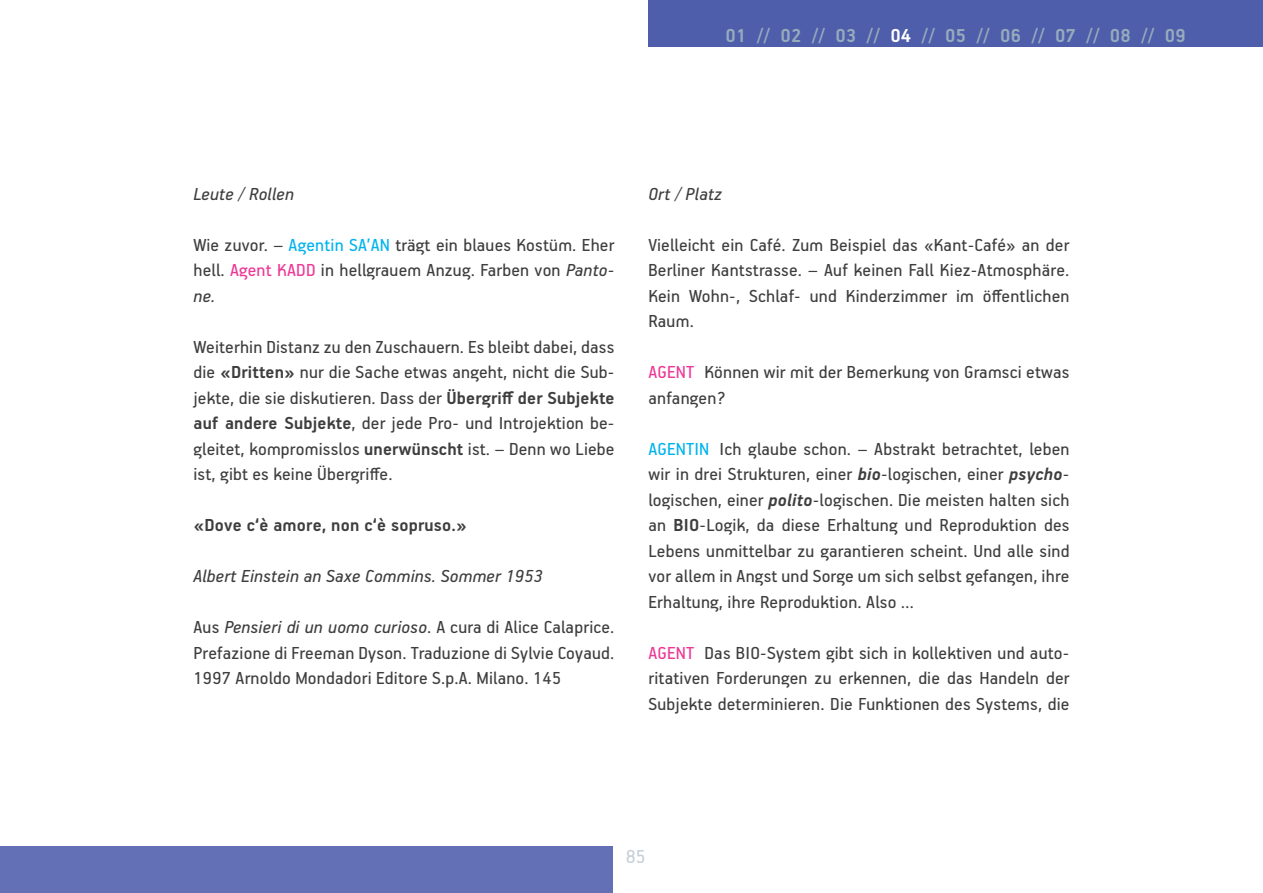
<style>
.page{position:relative;width:1263px;height:893px;background:#fff}
.page>*{position:absolute;margin:0;border:0;box-sizing:border-box;transform-origin:0 0}
.t1{font:700 21px "PF Handbook Pro";letter-spacing:.005em;color:#97abbd}
.t2{font:21px "PF Handbook Pro";color:#c7cfd9}
.t3{font:19.5px/25.5px "PF Handbook Pro";letter-spacing:.01em;color:#3e3e3f;text-align:justify}
.t4{font:italic 19.5px "PF Handbook Pro";letter-spacing:.01em;color:#3e3e3f}
.t5{font:700 19.5px "PF Handbook Pro";letter-spacing:.01em;color:#3e3e3f}
.s1{color:#fff}
.s2{color:#00b3ef}
.s3{color:#ed3896}
.s4{font-style:italic}
.s5{font-weight:700}
.s6{font-weight:700;font-style:italic}
</style>
<div class="page">
<div style="left:0;top:846px;width:613px;height:47px;background:#6370b5"></div>
<div style="left:648px;top:0;width:615px;height:47px;background:#4e5eaa"></div>
<p class="t1" style="left:726px;top:23px;width:462px">01 // 02 // 03 // <span class="s1">04</span> // 05 // 06 // 07 // 08 // 09</p>
<p class="t4" style="left:193px;top:182px;width:102px">Leute / Rollen</p>
<p class="t3" style="left:193px;top:231px;width:422px">Wie zuvor. – <span class="s2">Agentin SA’AN</span> trägt ein blaues Kostüm. Eher hell. <span class="s3">Agent KADD</span> in hellgrauem Anzug. Farben von <span class="s4">Panto&shy;ne.</span></p>
<p class="t3" style="left:193px;top:333px;width:422px">Weiterhin Distanz zu den Zuschauern. Es bleibt dabei, dass die <span class="s5">«Dritten»</span> nur die Sache etwas angeht, nicht die Sub&shy;jekte, die sie diskutieren. Dass der <span class="s5">Übergriff der Subjekte auf andere Subjekte</span>, der jede Pro- und Introjektion be&shy;gleitet, kompromisslos <span class="s5">unerwünscht</span> ist. – Denn wo Liebe ist, gibt es keine Übergriffe.</p>
<p class="t5" style="left:193px;top:513px;width:275px">«Dove c‘è amore, non c‘è sopruso.»</p>
<p class="t4" style="left:193px;top:564px;width:351px">Albert Einstein an Saxe Commins. Sommer 1953</p>
<p class="t3" style="left:193px;top:614px;width:422px">Aus <span class="s4">Pensieri di un uomo curioso</span>. A cura di Alice Calaprice.<br>Prefazione di Freeman Dyson. Traduzione di Sylvie Coyaud.<br>1997 Arnoldo Mondadori Editore S.p.A. Milano. 145</p>
<p class="t4" style="left:648px;top:182px;width:75px">Ort / Platz</p>
<p class="t3" style="left:648px;top:231px;width:422px">Vielleicht ein Café. Zum Beispiel das «Kant-Café» an der Berliner Kantstrasse. – Auf keinen Fall Kiez-Atmosphäre.<br>Kein Wohn-, Schlaf- und Kinderzimmer im öffentlichen Raum.</p>
<p class="t3" style="left:648px;top:359px;width:422px"><span class="s3">AGENT</span> Können wir mit der Bemerkung von Gramsci etwas anfangen?</p>
<p class="t3" style="left:648px;top:435px;width:423px"><span class="s2">AGENTIN</span> Ich glaube schon. – Abstrakt betrachtet, leben wir in drei Strukturen, einer <span class="s6">bio</span>-logischen, einer <span class="s6">psycho&shy;</span>logischen, einer <span class="s6">polito</span>-logischen. Die meisten halten sich an <span class="s5">BIO</span>-Logik, da diese Erhaltung und Reproduktion des Lebens unmittelbar zu garantieren scheint. Und alle sind vor allem in Angst und Sorge um sich selbst gefangen, ihre Erhaltung, ihre Reproduktion. Also …</p>
<p class="t3" style="left:648px;top:639px;width:423px"><span class="s3">AGENT</span> Das BIO-System gibt sich in kollektiven und auto&shy;ritativen Forderungen zu erkennen, die das Handeln der Subjekte determinieren. Die Funktionen des Systems, die</p>
<p class="t2" style="left:626px;top:844px;width:21px">85</p>
</div>
